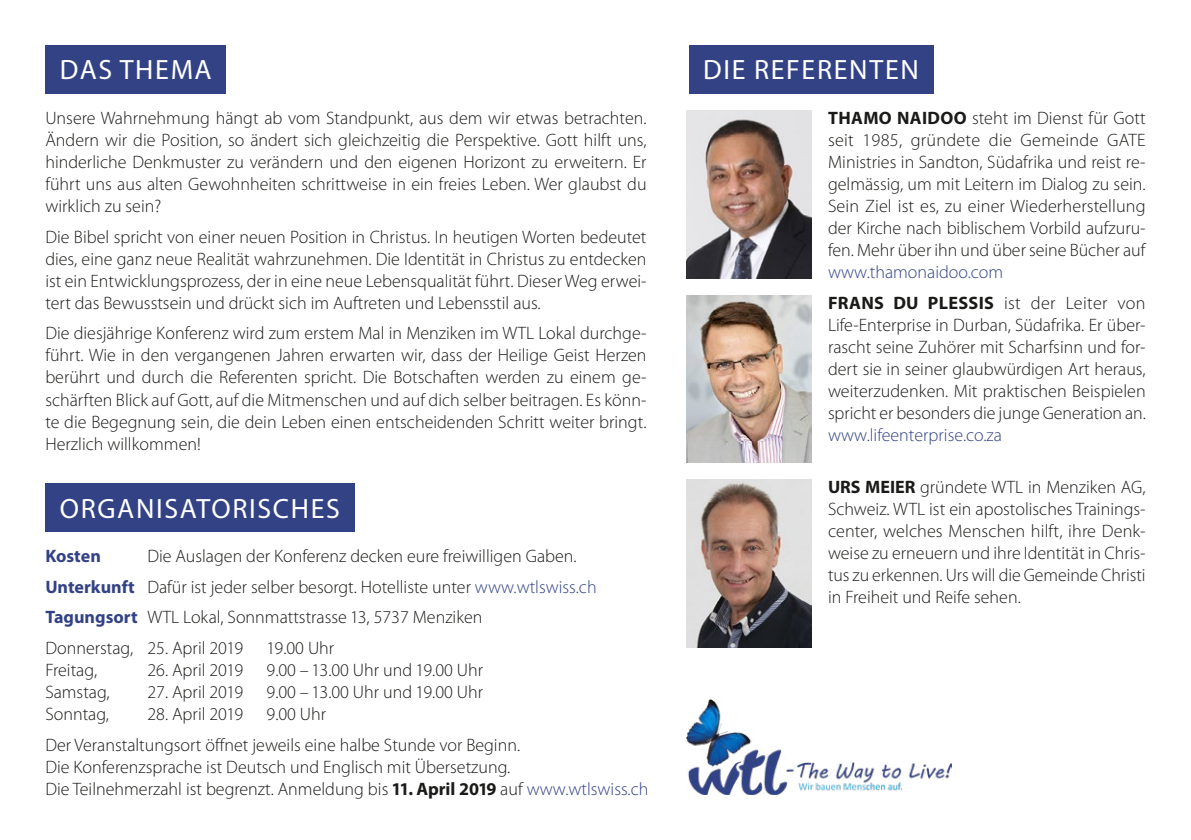
<style>
.page{position:relative;width:1191px;height:840px;background:#fff}
.page>*{position:absolute;margin:0;border:0;box-sizing:border-box;transform-origin:0 0}
.t1{font:28px "Myriad Pro";letter-spacing:.06em;color:#fff}
.t2{font:300 18px/22px "Myriad Pro";color:#1a1a18;text-align:justify}
.t3{font:300 18px/30.2px "Myriad Pro";color:#324285}
.t4{font:700 18px "Myriad Pro";color:#324285}
.s1{font-weight:700;color:#324285}
.s2{color:#324285}
.s3{font-weight:700}
.s4{font-weight:700;color:#1a1a18}
.s5{color:#1a1a18}
</style>
<div class="page">
<div style="left:45px;top:45px;width:181px;height:49px;background:#324285"></div>
<div style="left:45px;top:483px;width:309px;height:48px;background:#324285"></div>
<div style="left:688px;top:45px;width:245px;height:49px;background:#324285"></div>
<img style="left:686px;top:111px;width:125px;height:167px">
<img style="left:686px;top:295px;width:125px;height:167px">
<img style="left:686px;top:479px;width:125px;height:167px">
<img style="left:686px;top:699px;width:265px;height:95px">
<h1 class="t1" style="left:60px;top:55px;width:153px">DAS THEMA</h1>
<p class="t2" style="left:45px;top:107px;width:602px">Unsere Wahrnehmung hängt ab vom Standpunkt, aus dem wir etwas betrachten.<br>Ändern wir die Position, so ändert sich gleichzeitig die Perspektive. Gott hilft uns, hinderliche Denkmuster zu verändern und den eigenen Horizont zu erweitern. Er führt uns aus alten Gewohnheiten schrittweise in ein freies Leben. Wer glaubst du wirklich zu sein?</p>
<p class="t2" style="left:45px;top:225px;width:602px">Die Bibel spricht von einer neuen Position in Christus. In heutigen Worten bedeutet dies, eine ganz neue Realität wahrzunehmen. Die Identität in Christus zu entdecken ist ein Entwicklungsprozess, der in eine neue Lebensqualität führt. Dieser Weg erwei&shy;tert das Bewusstsein und drückt sich im Auftreten und Lebensstil aus.</p>
<p class="t2" style="left:45px;top:322px;width:602px">Die diesjährige Konferenz wird zum erstem Mal in Menziken im WTL Lokal durchge&shy;führt. Wie in den vergangenen Jahren erwarten wir, dass der Heilige Geist Herzen berührt und durch die Referenten spricht. Die Botschaften werden zu einem ge&shy;schärften Blick auf Gott, auf die Mitmenschen und auf dich selber beitragen. Es könn&shy;te die Begegnung sein, die dein Leben einen entscheidenden Schritt weiter bringt.<br>Herzlich willkommen!</p>
<h1 class="t1" style="left:60px;top:492px;width:282px">ORGANISATORISCHES</h1>
<p class="t2" style="left:45px;top:540px;width:553px;line-height:30.6px;text-align:left;text-indent:102px">Die Auslagen der Konferenz decken eure freiwilligen Gaben.<br><span class="s1">Unterkunft</span> Dafür ist jeder selber besorgt. Hotelliste unter <span class="s2">www.wtlswiss.ch </span><span class="s1">Tagungsort</span> WTL Lokal, Sonnmattstrasse 13, 5737 Menziken<br>Donnerstag, 25. April 2019</p>
<p class="t4" style="left:45px;top:546px;width:57px">Kosten</p>
<p class="t2" style="left:266px;top:636px;width:69px">19.00 Uhr</p>
<p class="t2" style="left:45px;top:658px;width:53px">Freitag,</p>
<p class="t2" style="left:147px;top:658px;width:97px">26. April 2019</p>
<p class="t2" style="left:266px;top:658px;width:218px">9.00 – 13.00 Uhr und 19.00 Uhr</p>
<p class="t2" style="left:45px;top:680px;width:66px">Samstag,</p>
<p class="t2" style="left:147px;top:680px;width:97px">27. April 2019</p>
<p class="t2" style="left:266px;top:680px;width:218px">9.00 – 13.00 Uhr und 19.00 Uhr</p>
<p class="t2" style="left:45px;top:702px;width:65px">Sonntag,</p>
<p class="t2" style="left:147px;top:702px;width:97px">28. April 2019</p>
<p class="t2" style="left:45px;top:698px;width:476px;line-height:30.6px;text-indent:221px">9.00 Uhr<br>Der Veranstaltungsort öffnet jeweils eine halbe Stunde vor Beginn.</p>
<p class="t2" style="left:45px;top:755px;width:604px">Die Konferenzsprache ist Deutsch und Englisch mit Übersetzung.<br>Die Teilnehmerzahl ist begrenzt. Anmeldung bis <span class="s3">11. April 2019</span> auf <span class="s2">www.wtlswiss.ch</span></p>
<h1 class="t1" style="left:703px;top:55px;width:217px">DIE REFERENTEN</h1>
<p class="t2" style="left:828px;top:107px;width:319px"><span class="s3">THAMO NAIDOO</span> steht im Dienst für Gott seit 1985, gründete die Gemeinde GATE Ministries in Sandton, Südafrika und reist re&shy;gelmässig, um mit Leitern im Dialog zu sein.<br>Sein Ziel ist es, zu einer Wiederherstellung der Kirche nach biblischem Vorbild aufzuru&shy;fen. Mehr über ihn und über seine Bücher auf</p>
<p class="t3" style="left:828px;top:257px;width:319px">www.thamonaidoo.com<br><span class="s4">FRANS DU PLESSIS</span> <span class="s5">ist der Leiter von</span></p>
<p class="t2" style="left:828px;top:313px;width:319px">Life-Enterprise in Durban, Südafrika. Er über&shy;rascht seine Zuhörer mit Scharfsinn und for&shy;dert sie in seiner glaubwürdigen Art heraus, weiterzudenken. Mit praktischen Beispielen spricht er besonders die junge Generation an.</p>
<p class="t3" style="left:828px;top:419px;width:175px">www.lifeenterprise.co.za</p>
<p class="t2" style="left:828px;top:475px;width:319px"><span class="s3">URS MEIER</span> gründete WTL in Menziken AG, Schweiz. WTL ist ein apostolisches Trainings&shy;center, welches Menschen hilft, ihre Denk&shy;weise zu erneuern und ihre Identität in Chris&shy;tus zu erkennen. Urs will die Gemeinde Christi in Freiheit und Reife sehen.</p>
</div>
